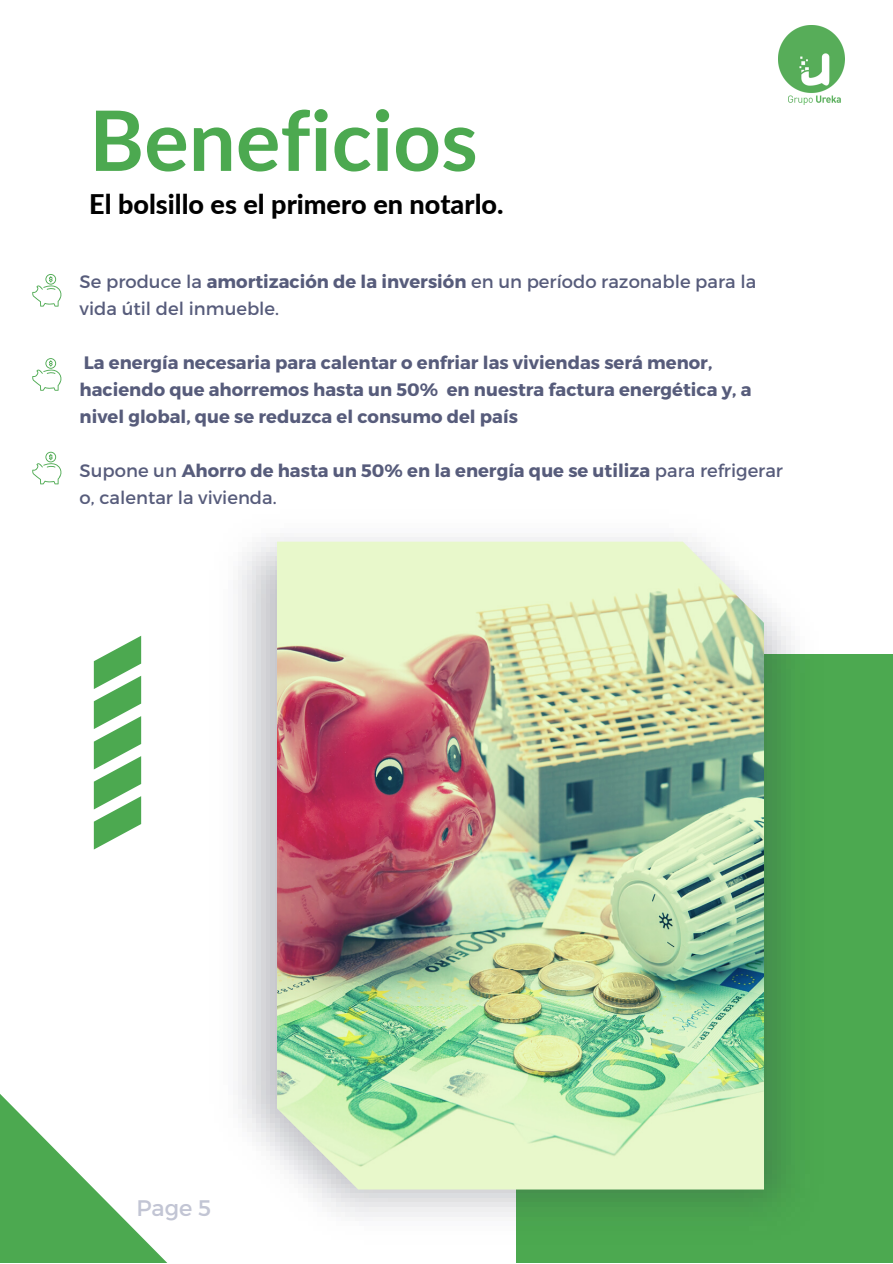
<style>
.page{position:relative;width:893px;height:1264px;background:#fff}
.page>*{position:absolute;margin:0;border:0;box-sizing:border-box;transform-origin:0 0}
.t1{font:700 83.25px "Lato";color:#4ca950}
.t2{font:800 27px "Lato";color:#000}
.t3{font:22.5px "Montserrat";color:#c2c5d4}
.t4{font:18px/27px "Montserrat";color:#575c7b}
.t5{font:700 18px/27px "Montserrat";color:#575c7b}
.s1{font-weight:700}
</style>
<div class="page">
<div style="left:516px;top:654px;width:376px;height:608px;background:#4ca950"></div>
<img style="left:238px;top:537px;width:557px;height:680px">
<img style="left:277px;top:541px;width:487px;height:648px">
<svg style="left:94px;top:636px;width:47px;height:213px"></svg>
<svg style="left:32px;top:274px;width:30px;height:32px"></svg>
<svg style="left:32px;top:358px;width:30px;height:33px"></svg>
<svg style="left:32px;top:452px;width:30px;height:32px"></svg>
<img style="left:778px;top:26px;width:66px;height:79px">
<svg style="left:0;top:995px;width:244px;height:267px"></svg>
<h1 class="t1" style="left:89px;top:89px;width:390px">Beneficios</h1>
<h2 class="t2" style="left:89px;top:187px;width:416px">El bolsillo es el primero en notarlo.</h2>
<p class="t4" style="left:80px;top:267px;width:678px">Se produce la <span class="s1">amortización de la inversión</span> en un período razonable para la vida útil del inmueble.</p>
<p class="t5" style="left:80px;top:348px;width:673px">La energía necesaria para calentar o enfriar las viviendas será menor, haciendo que ahorremos hasta un 50% en nuestra factura energética y, a nivel global, que se reduzca el consumo del país</p>
<p class="t4" style="left:80px;top:456px;width:705px">Supone un <span class="s1">Ahorro de hasta un 50% en la energía que se utiliza</span> para refrigerar o, calentar la vivienda.</p>
<p class="t3" style="left:136px;top:1193px;width:76px">Page 5</p>
</div>
